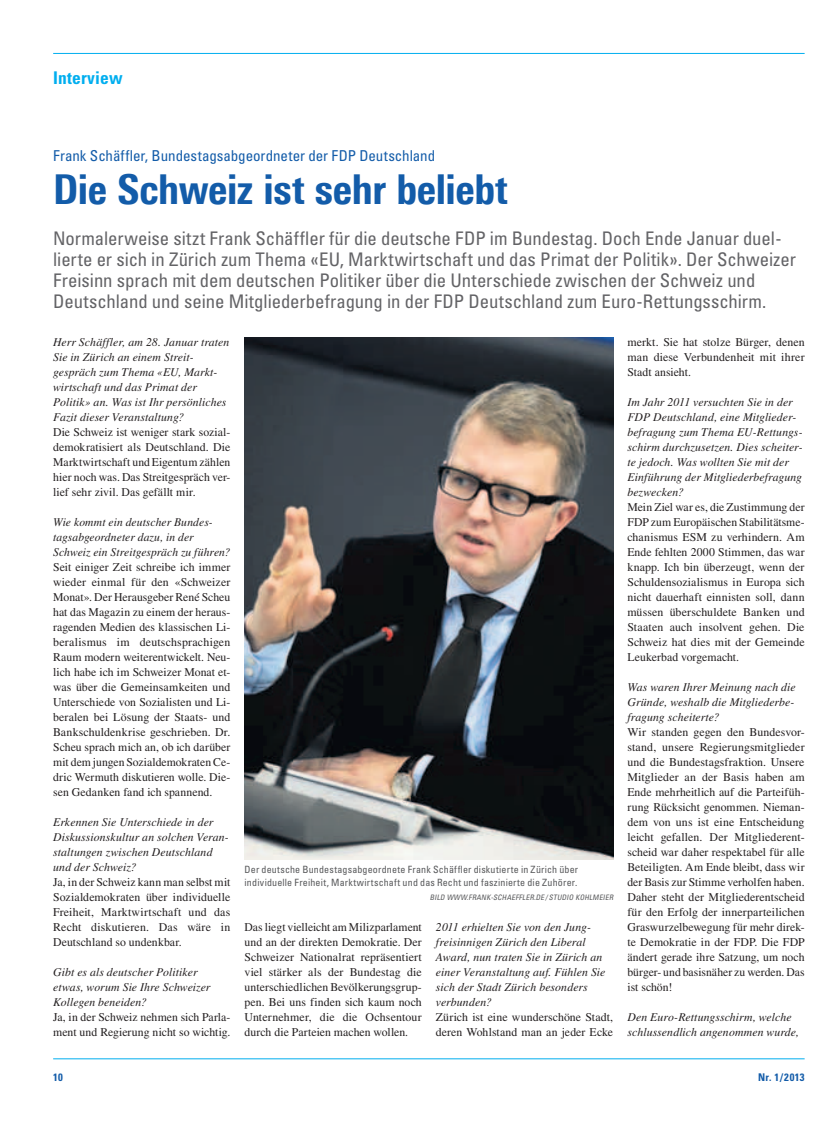
<style>
.page{position:relative;width:833px;height:1134px;background:#fff}
.page>*{position:absolute;margin:0;border:0;box-sizing:border-box;transform-origin:0 0}
.t1{font:800 41.25px "Linotype Univers 720 Cn";letter-spacing:-.005em;color:#135ca9}
.t2{font:condensed 18.75px/21.2px "Univers LT Std";letter-spacing:-.005em;color:#636366}
.t3{font:700 condensed 17.5px "Univers LT Std";letter-spacing:.01em;color:#00aeef}
.t4{font:condensed 15px "Univers LT Std";letter-spacing:-.005em;color:#135ca9}
.t5{font:11.88px/15px "Times LT Std";letter-spacing:.005em;color:#231f20;text-align:justify}
.t6{font:italic 11.88px/15px "Times LT Std";letter-spacing:.005em;color:#231f20}
.t7{font:700 condensed 10.62px "Univers LT Std";letter-spacing:.04em;color:#135ca9}
.t8{font:condensed 10px/13.8px "Univers LT Std";letter-spacing:.02em;color:#57585a}
.t9{font:italic condensed 7.5px "Univers LT Std";color:#57585a}
</style>
<div class="page">
<hr style="left:53px;top:53px;width:751px;height:1px;background:#00aeef">
<hr style="left:53px;top:1058px;width:751px;height:1px;background:#00aeef">
<img style="left:244px;top:337px;width:369px;height:522px">
<h3 class="t3" style="left:53px;top:67px;width:71px">Interview</h3>
<p class="t4" style="left:53px;top:147px;width:383px">Frank Schäffler, Bundestagsabgeordneter der FDP Deutschland</p>
<h1 class="t1" style="left:53px;top:164px;width:456px">Die Schweiz ist sehr beliebt</h1>
<p class="t2" style="left:53px;top:227px;width:744px">Normalerweise sitzt Frank Schäffler für die deutsche FDP im Bundestag. Doch Ende Januar duel&shy;lierte er sich in Zürich zum Thema «EU, Marktwirtschaft und das Primat der Politik». Der Schweizer Freisinn sprach mit dem deutschen Politiker über die Unterschiede zwischen der Schweiz und Deutschland und seine Mitgliederbefragung in der FDP Deutschland zum Euro-Rettungsschirm.</p>
<p class="t6" style="left:53px;top:334px;width:178px">Herr Schäffler, am 28. Januar traten<br>Sie in Zürich an einem Streit&shy;gespräch zum Thema «EU, Markt&shy;wirtschaft und das Primat der<br>Politik» an. Was ist Ihr persönliches<br>Fazit dieser Veranstaltung?</p>
<p class="t5" style="left:53px;top:424px;width:179px">Die Schweiz ist weniger stark sozial&shy;demokratisiert als Deutschland. Die Marktwirtschaft und Eigentum zählen hier noch was. Das Streitgespräch ver&shy;lief sehr zivil. Das gefällt mir.</p>
<p class="t6" style="left:53px;top:514px;width:179px">Wie kommt ein deutscher Bundes&shy;tagsabgeordneter dazu, in der<br>Schweiz ein Streitgespräch zu führen?</p>
<p class="t5" style="left:53px;top:559px;width:179px">Seit einiger Zeit schreibe ich immer wieder einmal für den «Schweizer Monat». Der Herausgeber René Scheu hat das Magazin zu einem der heraus&shy;ragenden Medien des klassischen Li&shy;beralismus im deutschsprachigen Raum modern weiterentwickelt. Neu&shy;lich habe ich im Schweizer Monat et&shy;was über die Gemeinsamkeiten und Unterschiede von Sozialisten und Li&shy;beralen bei Lösung der Staats- und Bankschuldenkrise geschrieben. Dr.<br>Scheu sprach mich an, ob ich darüber mit dem jungen Sozialdemokraten Ce&shy;dric Wermuth diskutieren wolle. Die&shy;sen Gedanken fand ich spannend.</p>
<p class="t6" style="left:53px;top:814px;width:177px">Erkennen Sie Unterschiede in der<br>Diskussionskultur an solchen Veran&shy;staltungen zwischen Deutschland und der Schweiz?</p>
<p class="t5" style="left:53px;top:874px;width:179px">Ja, in der Schweiz kann man selbst mit Sozialdemokraten über individuelle Freiheit, Marktwirtschaft und das Recht diskutieren. Das wäre in Deutschland so undenkbar.</p>
<p class="t6" style="left:53px;top:964px;width:159px">Gibt es als deutscher Politiker etwas, worum Sie Ihre Schweizer<br>Kollegen beneiden?</p>
<p class="t5" style="left:53px;top:1009px;width:179px">Ja, in der Schweiz nehmen sich Parla&shy;ment und Regierung nicht so wichtig.</p>
<p class="t5" style="left:627px;top:334px;width:179px">merkt. Sie hat stolze Bürger, denen man diese Verbundenheit mit ihrer Stadt ansieht.</p>
<p class="t6" style="left:627px;top:394px;width:177px">Im Jahr 2011 versuchten Sie in der<br>FDP Deutschland, eine Mitglieder&shy;befragung zum Thema EU-Rettungs&shy;schirm durchzusetzen. Dies scheiter&shy;te jedoch. Was wollten Sie mit der<br>Einführung der Mitgliederbefragung bezwecken?</p>
<p class="t5" style="left:627px;top:499px;width:179px">Mein Ziel war es, die Zustimmung der FDP zum Europäischen Stabilitätsme&shy;chanismus ESM zu verhindern. Am Ende fehlten 2000 Stimmen, das war knapp. Ich bin überzeugt, wenn der Schuldensozialismus in Europa sich nicht dauerhaft einnisten soll, dann müssen überschuldete Banken und Staaten auch insolvent gehen. Die Schweiz hat dies mit der Gemeinde Leukerbad vorgemacht.</p>
<p class="t6" style="left:627px;top:679px;width:170px;text-align:justify">Was waren Ihrer Meinung nach die Gründe, weshalb die Mitgliederbe&shy;fragung scheiterte?</p>
<p class="t5" style="left:627px;top:724px;width:179px">Wir standen gegen den Bundesvor&shy;stand, unsere Regierungsmitglieder und die Bundestagsfraktion. Unsere Mitglieder an der Basis haben am Ende mehrheitlich auf die Parteifüh&shy;rung Rücksicht genommen. Nieman&shy;dem von uns ist eine Entscheidung leicht gefallen. Der Mitgliederent&shy;scheid war daher respektabel für alle Beteiligten. Am Ende bleibt, dass wir der Basis zur Stimme verholfen haben.<br>Daher steht der Mitgliederentscheid für den Erfolg der innerparteilichen Graswurzelbewegung für mehr direk&shy;te Demokratie in der FDP. Die FDP ändert gerade ihre Satzung, um noch bürger- und basisnäher zu werden. Das ist schön!</p>
<p class="t6" style="left:627px;top:1009px;width:173px">Den Euro-Rettungsschirm, welche schlussendlich angenommen wurde,</p>
<p class="t8" style="left:244px;top:862px;width:335px">Der deutsche Bundestagsabgeordnete Frank Schäffler diskutierte in Zürich über individuelle Freiheit, Marktwirtschaft und das Recht und faszinierte die Zuhörer.</p>
<p class="t9" style="left:430px;top:893px;width:26px">BILD WWW</p>
<p class="t9" style="left:467px;top:893px;width:8px">.FRANK</p>
<p class="t9" style="left:490px;top:893px;width:8px">-SCHAEFFLER</p>
<p class="t9" style="left:534px;top:893px;width:19px">.DE / STUDIO</p>
<p class="t9" style="left:575px;top:893px;width:6px">KOHLMEIER</p>
<p class="t5" style="left:244px;top:919px;width:179px">Das liegt vielleicht am Milizparlament und an der direkten Demokratie. Der Schweizer Nationalrat repräsentiert viel stärker als der Bundestag die unterschiedlichen Bevölkerungsgrup&shy;pen. Bei uns finden sich kaum noch Unternehmer, die die Ochsentour durch die Parteien machen wollen.</p>
<p class="t6" style="left:436px;top:919px;width:171px">2011 erhielten Sie von den Jung&shy;freisinnigen Zürich den Liberal<br>Award, nun traten Sie in Zürich an einer Veranstaltung auf. Fühlen Sie sich der Stadt Zürich besonders verbunden?</p>
<p class="t5" style="left:436px;top:1009px;width:179px">Zürich ist eine wunderschöne Stadt, deren Wohlstand man an jeder Ecke</p>
<p class="t7" style="left:53px;top:1070px;width:11px">10</p>
<p class="t7" style="left:758px;top:1070px;width:48px">Nr. 1/2013</p>
</div>
